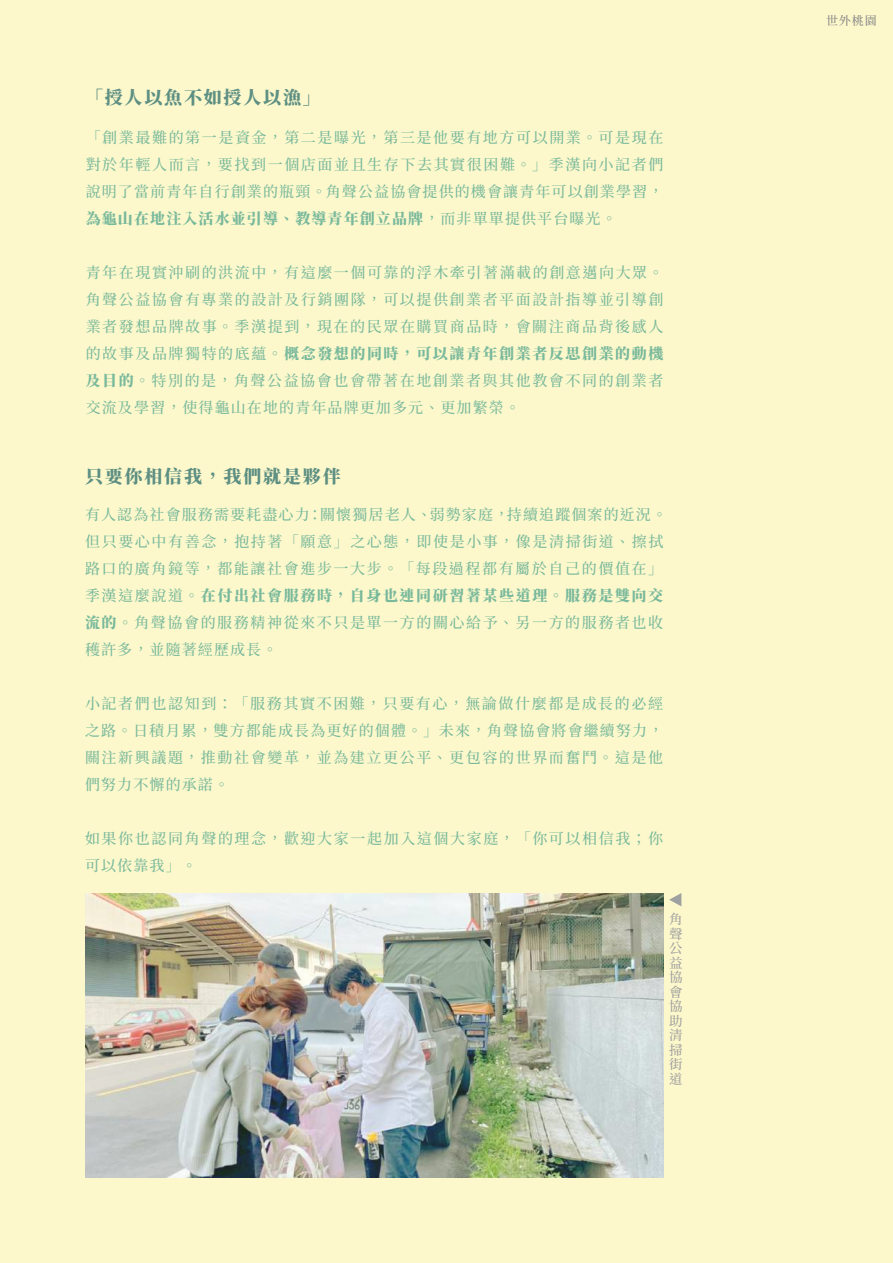
<style>
.page{position:relative;width:893px;height:1263px;background:#fdf8cb}
.page>*{position:absolute;margin:0;border:0;box-sizing:border-box;transform-origin:0 0}
.t1{font:900 18px "Noto Serif CJ Ktc";letter-spacing:.1em;color:#5d8f83}
.t2{font:500 15px/27px "Noto Serif CJ Ktc";letter-spacing:.105em;color:#79b99c;text-align:justify}
.t3{font:500 13.5px/14.5px "Noto Serif CJ Ktc";color:#9fa0a0;text-align:justify}
.t4{font:500 12px "Noto Serif CJ Ktc";color:#898989}
.s1{font-weight:900}
</style>
<div class="page">
<img style="left:85px;top:893px;width:578px;height:285px">
<svg style="left:669px;top:893px;width:12px;height:13px"></svg>
<p class="t1" style="left:85px;top:87px;width:237px">「授人以魚不如授人以漁」</p>
<p class="t2" style="left:86px;top:124px;width:579px">「創業最難的第一是資金，第二是曝光，第三是他要有地方可以開業。可是現在對於年輕人而言，要找到一個店面並且生存下去其實很困難。」季漢向小記者們說明了當前青年自行創業的瓶頸。角聲公益協會提供的機會讓青年可以創業學習，<span class="s1">為龜山在地注入活水並引導、教導青年創立品牌</span>，而非單單提供平台曝光。</p>
<p class="t2" style="left:86px;top:259px;width:579px">青年在現實沖刷的洪流中，有這麼一個可靠的浮木牽引著滿載的創意邁向大眾。角聲公益協會有專業的設計及行銷團隊，可以提供創業者平面設計指導並引導創業者發想品牌故事。季漢提到，現在的民眾在購買商品時，會關注商品背後感人的故事及品牌獨特的底蘊。<span class="s1">概念發想的同時，可以讓青年創業者反思創業的動機及目的</span>。特別的是，角聲公益協會也會帶著在地創業者與其他教會不同的創業者交流及學習，使得龜山在地的青年品牌更加多元、更加繁榮。</p>
<p class="t1" style="left:85px;top:466px;width:257px">只要你相信我，我們就是夥伴</p>
<p class="t2" style="left:85px;top:501px;width:584px;text-align:left">有人認為社會服務需要耗盡心力：關懷獨居老人、弱勢家庭，持續追蹤個案的近況。但只要心中有善念，抱持著「願意」之心態，即使是小事，像是清掃街道、擦拭路口的廣角鏡等，都能讓社會進步一大步。「每段過程都有屬於自己的價值在」季漢這麼說道。<span class="s1">在付出社會服務時，自身也連同研習著某些道理。服務是雙向交流的</span>。角聲協會的服務精神從來不只是單一方的關心給予、另一方的服務者也收穫許多，並隨著經歷成長。</p>
<p class="t2" style="left:85px;top:690px;width:580px">小記者們也認知到：「服務其實不困難，只要有心，無論做什麼都是成長的必經之路。日積月累，雙方都能成長為更好的個體。」未來，角聲協會將會繼續努力，關注新興議題，推動社會變革，並為建立更公平、更包容的世界而奮鬥。這是他們努力不懈的承諾。</p>
<p class="t2" style="left:85px;top:825px;width:580px">如果你也認同角聲的理念，歡迎大家一起加入這個大家庭，「你可以相信我；你可以依靠我」。</p>
<p class="t3" style="left:669px;top:912px;width:15px">角聲公益協會協助清掃街道</p>
<p class="t4" style="left:826px;top:14px;width:52px">世外桃園</p>
</div>
